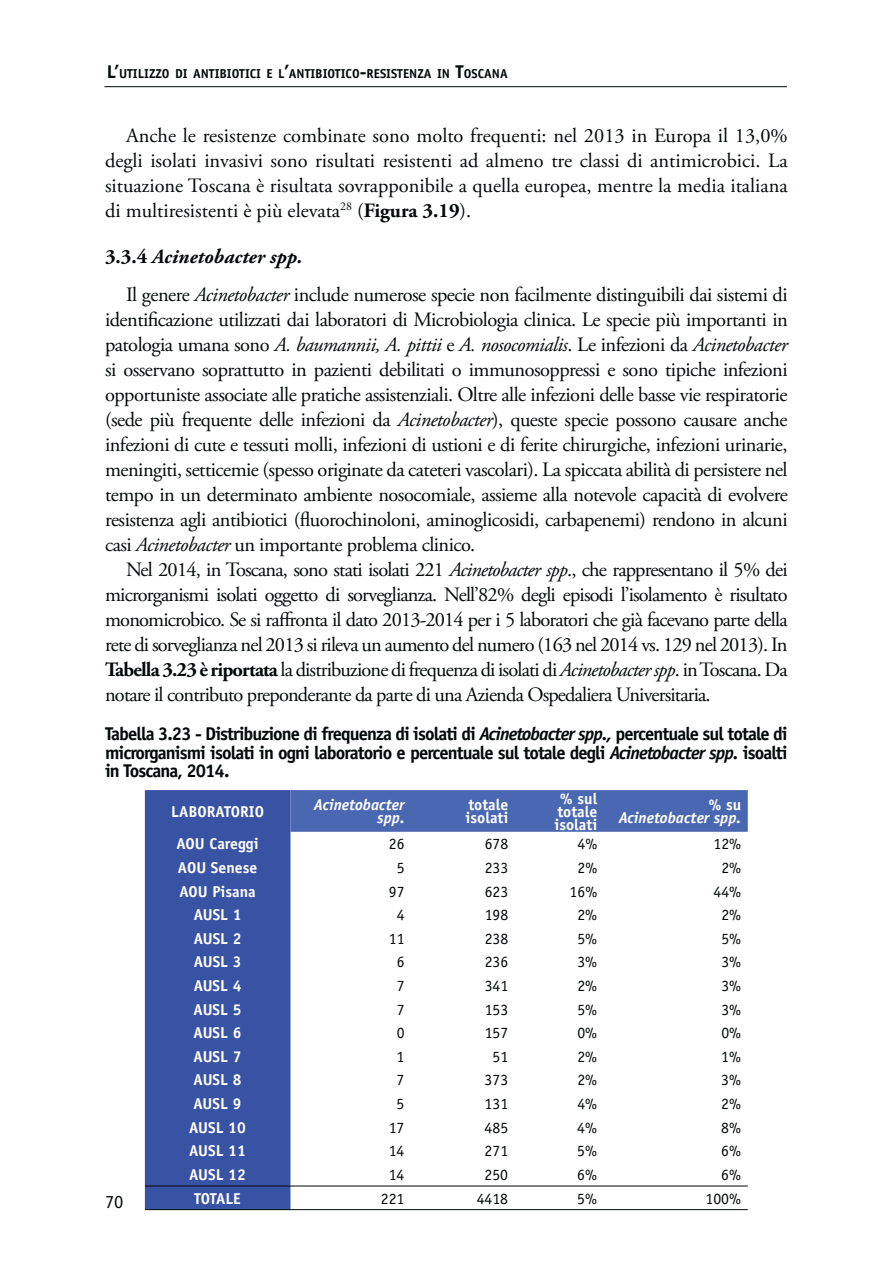
<style>
.page{position:relative;width:893px;height:1263px;background:#fff}
.page>*{position:absolute;margin:0;border:0;box-sizing:border-box;transform-origin:0 0}
.t1{font:20.4px/25px "Adobe Garamond Pro";letter-spacing:-.025em;color:#040809;text-align:justify}
.t2{font:700 18.45px/18.5px "Officina Sans Std";letter-spacing:-.05em;color:#040809;text-align:justify}
.t3{font:18.45px "Officina Sans Std";color:#040809}
.t4{font:700 15.75px/12.9px "Officina Sans Std";color:#fff}
.t5{font:15.75px "Officina Sans Std";color:#040809}
.t6{font:italic 700 15.75px/12.9px "Officina Sans Std";color:#fff;text-align:right}
.t7{font:700 12.9px "Officina Sans Std";color:#040809}
.s1{font-size:18.45px}
.s2{font-weight:700}
.s3{font-weight:700;font-style:italic}
.s4{font-style:italic}
</style>
<div class="page">
<hr style="left:104px;top:86px;width:683px;height:1px;background:#040809">
<div style="left:145px;top:790px;width:145px;height:419px;background:#3953a4"></div>
<div style="left:290px;top:790px;width:458px;height:42px;background:#4a68b1"></div>
<hr style="left:145px;top:1186px;width:603px;height:1px;background:#040809">
<hr style="left:145px;top:1209px;width:603px;height:1px;background:#040809">
<p class="t7" style="left:107px;top:66px;width:402px"><span class="s1">L’</span>UTILIZZO DI ANTIBIOTICI E L<span class="s1">’</span>ANTIBIOTICO<span class="s1">-</span>RESISTENZA IN <span class="s1">T</span>OSCANA</p>
<p class="t1" style="left:105px;top:125px;width:684px;text-indent:21px">Anche le resistenze combinate sono molto frequenti: nel 2013 in Europa il 13,0% degli isolati invasivi sono risultati resistenti ad almeno tre classi di antimicrobici. La situazione Toscana è risultata sovrapponibile a quella europea, mentre la media italiana di multiresistenti è più elevata<sup>28</sup> (<span class="s2">Figura 3.19</span>).</p>
<p class="t1" style="left:126px;top:240px;width:663px;line-height:38px;text-indent:-21px"><span class="s2">3.3.4</span> <span class="s3">Acinetobacter spp.<br></span>Il genere <span class="s4">Acinetobacter</span> include numerose specie non facilmente distinguibili dai sistemi di</p>
<p class="t1" style="left:105px;top:309px;width:684px">identificazione utilizzati dai laboratori di Microbiologia clinica. Le specie più importanti in patologia umana sono <span class="s4">A. baumannii, A. pittii</span> e <span class="s4">A. nosocomialis</span>. Le infezioni da <span class="s4">Acinetobacter </span>si osservano soprattutto in pazienti debilitati o immunosoppressi e sono tipiche infezioni opportuniste associate alle pratiche assistenziali. Oltre alle infezioni delle basse vie respiratorie (sede più frequente delle infezioni da <span class="s4">Acinetobacter</span>), queste specie possono causare anche infezioni di cute e tessuti molli, infezioni di ustioni e di ferite chirurgiche, infezioni urinarie, meningiti, setticemie (spesso originate da cateteri vascolari). La spiccata abilità di persistere nel tempo in un determinato ambiente nosocomiale, assieme alla notevole capacità di evolvere resistenza agli antibiotici (fluorochinoloni, aminoglicosidi, carbapenemi) rendono in alcuni casi <span class="s4">Acinetobacter</span> un importante problema clinico.</p>
<p class="t1" style="left:105px;top:559px;width:684px;text-indent:21px">Nel 2014, in Toscana, sono stati isolati 221 <span class="s4">Acinetobacter spp</span>., che rappresentano il 5% dei microrganismi isolati oggetto di sorveglianza. Nell’82% degli episodi l’isolamento è risultato monomicrobico. Se si raffronta il dato 2013-2014 per i 5 laboratori che già facevano parte della rete di sorveglianza nel 2013 si rileva un aumento del numero (163 nel 2014 vs. 129 nel 2013). In <span class="s2">Tabella 3.23 è riportata</span> la distribuzione di frequenza di isolati di <span class="s4">Acinetobacter spp</span>. in Toscana. Da notare il contributo preponderante da parte di una Azienda Ospedaliera Universitaria.</p>
<p class="t2" style="left:105px;top:726px;width:684px">Tabella 3.23 - Distribuzione di frequenza di isolati di <span class="s4">Acinetobacter spp.,</span> percentuale sul totale di microrganismi isolati in ogni laboratorio e percentuale sul totale degli <span class="s4">Acinetobacter spp.</span> isoalti in Toscana, 2014.</p>
<p class="t4" style="left:171px;top:806px;width:94px">LABORATORIO</p>
<p class="t6" style="left:314px;top:799px;width:92px">Acinetobacter spp.</p>
<p class="t4" style="left:465px;top:800px;width:44px">totale isolati</p>
<p class="t4" style="left:554px;top:793px;width:44px;text-align:center">% sul totale isolati</p>
<p class="t4" style="left:708px;top:800px;width:34px">% su</p>
<p class="t6" style="left:619px;top:812px;width:124px">Acinetobacter spp.</p>
<p class="t3" style="left:105px;top:1195px;width:20px">70</p>
<p class="t4" style="left:177px;top:839px;width:84px">AOU Careggi</p>
<p class="t5" style="left:389px;top:838px;width:17px">26</p>
<p class="t5" style="left:485px;top:838px;width:25px">678</p>
<p class="t5" style="left:577px;top:838px;width:21px">4%</p>
<p class="t5" style="left:713px;top:838px;width:29px">12%</p>
<p class="t4" style="left:178px;top:862px;width:81px">AOU Senese</p>
<p class="t5" style="left:397px;top:862px;width:9px">5</p>
<p class="t5" style="left:485px;top:862px;width:25px">233</p>
<p class="t5" style="left:577px;top:862px;width:21px">2%</p>
<p class="t5" style="left:721px;top:862px;width:21px">2%</p>
<p class="t4" style="left:179px;top:886px;width:78px">AOU Pisana</p>
<p class="t5" style="left:389px;top:885px;width:17px">97</p>
<p class="t5" style="left:485px;top:885px;width:25px">623</p>
<p class="t5" style="left:569px;top:885px;width:29px">16%</p>
<p class="t5" style="left:713px;top:885px;width:29px">44%</p>
<p class="t4" style="left:194px;top:910px;width:49px">AUSL 1</p>
<p class="t5" style="left:397px;top:909px;width:9px">4</p>
<p class="t5" style="left:485px;top:909px;width:25px">198</p>
<p class="t5" style="left:577px;top:909px;width:21px">2%</p>
<p class="t5" style="left:721px;top:909px;width:21px">2%</p>
<p class="t4" style="left:194px;top:933px;width:49px">AUSL 2</p>
<p class="t5" style="left:389px;top:933px;width:17px">11</p>
<p class="t5" style="left:485px;top:933px;width:25px">238</p>
<p class="t5" style="left:577px;top:933px;width:21px">5%</p>
<p class="t5" style="left:721px;top:933px;width:21px">5%</p>
<p class="t4" style="left:194px;top:957px;width:49px">AUSL 3</p>
<p class="t5" style="left:397px;top:956px;width:9px">6</p>
<p class="t5" style="left:485px;top:956px;width:25px">236</p>
<p class="t5" style="left:577px;top:956px;width:21px">3%</p>
<p class="t5" style="left:721px;top:956px;width:21px">3%</p>
<p class="t4" style="left:194px;top:980px;width:49px">AUSL 4</p>
<p class="t5" style="left:397px;top:980px;width:9px">7</p>
<p class="t5" style="left:485px;top:980px;width:25px">341</p>
<p class="t5" style="left:577px;top:980px;width:21px">2%</p>
<p class="t5" style="left:721px;top:980px;width:21px">3%</p>
<p class="t4" style="left:194px;top:1004px;width:49px">AUSL 5</p>
<p class="t5" style="left:397px;top:1003px;width:9px">7</p>
<p class="t5" style="left:485px;top:1003px;width:25px">153</p>
<p class="t5" style="left:577px;top:1003px;width:21px">5%</p>
<p class="t5" style="left:721px;top:1003px;width:21px">3%</p>
<p class="t4" style="left:194px;top:1028px;width:49px">AUSL 6</p>
<p class="t5" style="left:397px;top:1027px;width:9px">0</p>
<p class="t5" style="left:485px;top:1027px;width:25px">157</p>
<p class="t5" style="left:577px;top:1027px;width:21px">0%</p>
<p class="t5" style="left:721px;top:1027px;width:21px">0%</p>
<p class="t4" style="left:194px;top:1051px;width:49px">AUSL 7</p>
<p class="t5" style="left:397px;top:1051px;width:9px">1</p>
<p class="t5" style="left:492px;top:1051px;width:17px">51</p>
<p class="t5" style="left:577px;top:1051px;width:21px">2%</p>
<p class="t5" style="left:721px;top:1051px;width:21px">1%</p>
<p class="t4" style="left:194px;top:1075px;width:49px">AUSL 8</p>
<p class="t5" style="left:397px;top:1074px;width:9px">7</p>
<p class="t5" style="left:485px;top:1074px;width:25px">373</p>
<p class="t5" style="left:577px;top:1074px;width:21px">2%</p>
<p class="t5" style="left:721px;top:1074px;width:21px">3%</p>
<p class="t4" style="left:194px;top:1098px;width:49px">AUSL 9</p>
<p class="t5" style="left:397px;top:1098px;width:9px">5</p>
<p class="t5" style="left:485px;top:1098px;width:25px">131</p>
<p class="t5" style="left:577px;top:1098px;width:21px">4%</p>
<p class="t5" style="left:721px;top:1098px;width:21px">2%</p>
<p class="t4" style="left:189px;top:1122px;width:58px">AUSL 10</p>
<p class="t5" style="left:389px;top:1121px;width:17px">17</p>
<p class="t5" style="left:485px;top:1121px;width:25px">485</p>
<p class="t5" style="left:577px;top:1121px;width:21px">4%</p>
<p class="t5" style="left:721px;top:1121px;width:21px">8%</p>
<p class="t4" style="left:189px;top:1146px;width:58px">AUSL 11</p>
<p class="t5" style="left:389px;top:1145px;width:17px">14</p>
<p class="t5" style="left:484px;top:1145px;width:25px">271</p>
<p class="t5" style="left:577px;top:1145px;width:21px">5%</p>
<p class="t5" style="left:721px;top:1145px;width:21px">6%</p>
<p class="t4" style="left:189px;top:1169px;width:58px">AUSL 12</p>
<p class="t5" style="left:389px;top:1169px;width:17px">14</p>
<p class="t5" style="left:484px;top:1169px;width:25px">250</p>
<p class="t5" style="left:577px;top:1169px;width:21px">6%</p>
<p class="t5" style="left:721px;top:1169px;width:21px">6%</p>
<p class="t4" style="left:194px;top:1193px;width:48px">TOTALE</p>
<p class="t5" style="left:381px;top:1192px;width:25px">221</p>
<p class="t5" style="left:477px;top:1192px;width:33px">4418</p>
<p class="t5" style="left:577px;top:1192px;width:21px">5%</p>
<p class="t5" style="left:705px;top:1192px;width:37px">100%</p>
</div>
